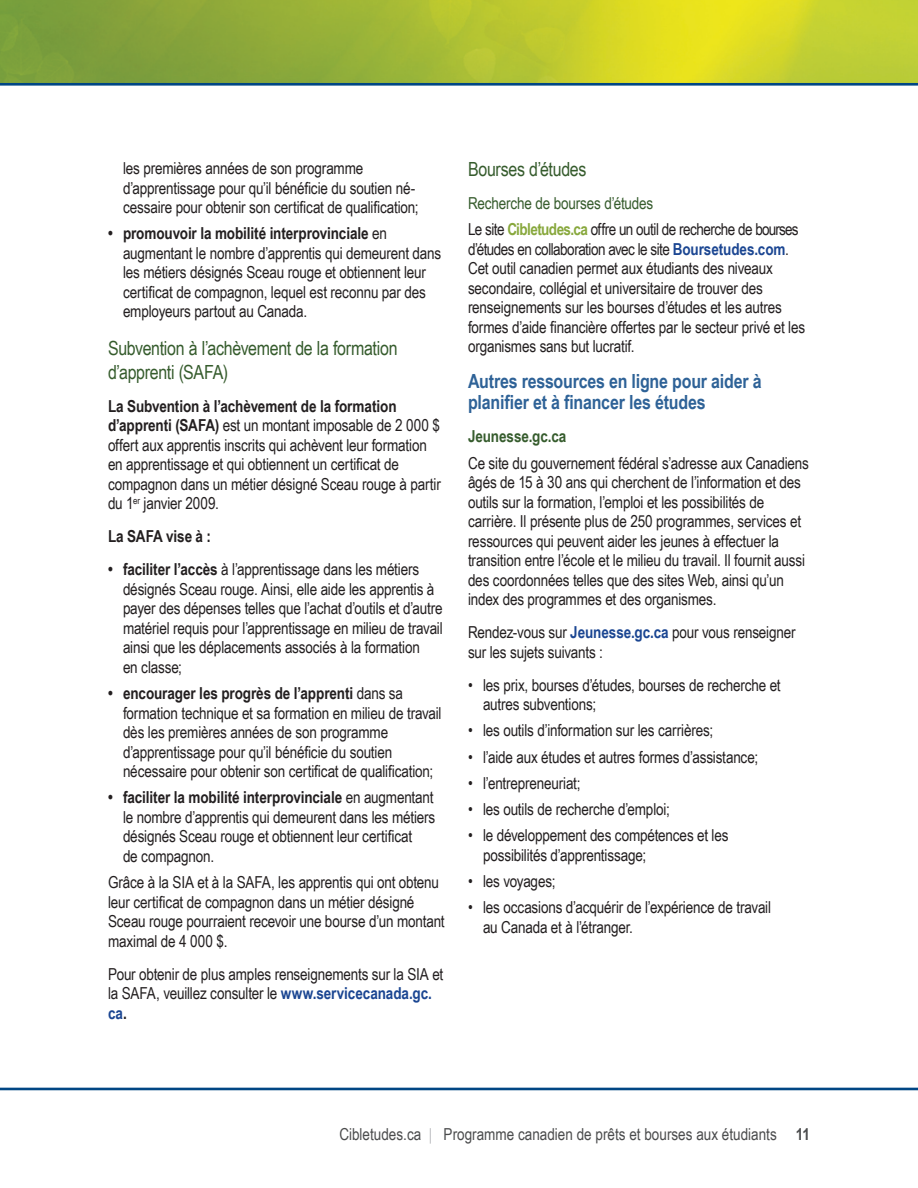
<style>
.page{position:relative;width:918px;height:1188px;background:#fff}
.page>*{position:absolute;margin:0;border:0;box-sizing:border-box;transform-origin:0 0}
.Grants_H3{font:19.5px/24px "Arial Narrow";letter-spacing:-.015em;color:#365c2d}
.H2_Blue{font:700 19.5px/21.8px "Arial Narrow";letter-spacing:-.01em;color:#2e6297}
.Bullet{font:16.5px/19.5px "Arial Narrow";letter-spacing:-.01em;color:#231f20}
.Body{font:16.5px/19.5px "Arial Narrow";letter-spacing:-.01em;color:#231f20}
.t1{font:16.5px "Arial Narrow";color:#4b4c4d}
.H2_Blue-2{font:16.5px "Arial Narrow";letter-spacing:-.01em;color:#365c2d}
.H2_Blue-3{font:700 16.5px "Arial Narrow";letter-spacing:-.005em;color:#365c2d}
.Body-2{font:700 16.5px "Arial Narrow";letter-spacing:-.01em;color:#231f20}
.s1{font-weight:700}
.s2{font-weight:700;color:#1b4692}
.s3{font-weight:700;color:#88a83d}
.s4{color:#bcbdc0}
</style>
<div class="page">
<hr style="left:0;top:1088px;width:918px;height:2px;background:#004684">
<img style="left:0;top:0;width:918px;height:83px">
<hr style="left:0;top:83px;width:918px;height:3px;background:#004684">
<p class="Bullet" style="left:123px;top:158px;width:297px">les premières années de son programme d’apprentissage pour qu’il bénéficie du soutien né&shy;cessaire pour obtenir son certificat de qualification;</p>
<p class="Bullet" style="left:123px;top:223px;width:320px;text-indent:-15px"><span class="s1">• promouvoir la mobilité interprovinciale</span> en augmentant le nombre d’apprentis qui demeurent dans les métiers désignés Sceau rouge et obtiennent leur certificat de compagnon, lequel est reconnu par des employeurs partout au Canada.</p>
<p class="Grants_H3" style="left:108px;top:335px;width:291px">Subvention à l’achèvement de la formation d’apprenti (SAFA)</p>
<p class="Body" style="left:108px;top:396px;width:334px"><span class="s1">La Subvention à l’achèvement de la formation d’apprenti (SAFA)</span> est un montant imposable de 2 000 $ offert aux apprentis inscrits qui achèvent leur formation en apprentissage et qui obtiennent un certificat de compagnon dans un métier désigné Sceau rouge à partir du 1<sup>er</sup> janvier 2009.</p>
<p class="Body-2" style="left:108px;top:524px;width:105px">La SAFA vise à :</p>
<p class="Bullet" style="left:123px;top:559px;width:321px;text-indent:-15px"><span class="s1">• faciliter l’accès</span> à l’apprentissage dans les métiers désignés Sceau rouge. Ainsi, elle aide les apprentis à payer des dépenses telles que l’achat d’outils et d’autre matériel requis pour l’apprentissage en milieu de travail ainsi que les déplacements associés à la formation<br>en classe;</p>
<p class="Bullet" style="left:123px;top:683px;width:320px;text-indent:-15px"><span class="s1">• encourager les progrès de l’apprenti</span> dans sa formation technique et sa formation en milieu de travail dès les premières années de son programme d’apprentissage pour qu’il bénéficie du soutien nécessaire pour obtenir son certificat de qualification;</p>
<p class="Bullet" style="left:123px;top:787px;width:314px;text-indent:-15px"><span class="s1">• faciliter la mobilité interprovinciale</span> en augmentant le nombre d’apprentis qui demeurent dans les métiers désignés Sceau rouge et obtiennent leur certificat<br>de compagnon.</p>
<p class="Body" style="left:108px;top:872px;width:338px">Grâce à la SIA et à la SAFA, les apprentis qui ont obtenu leur certificat de compagnon dans un métier désigné Sceau rouge pourraient recevoir une bourse d’un montant maximal de 4 000 $.</p>
<p class="Body" style="left:108px;top:963px;width:337px">Pour obtenir de plus amples renseignements sur la SIA et la SAFA, veuillez consulter le <span class="s2">www.servicecanada.gc. ca</span><span class="s1">.</span></p>
<p class="Grants_H3" style="left:468px;top:157px;width:120px">Bourses d’études</p>
<p class="H2_Blue-2" style="left:468px;top:191px;width:187px">Recherche de bourses d’études</p>
<p class="Body" style="left:468px;top:219px;width:339px">Le site <span class="s3">Cibletudes.ca</span> offre un outil de recherche de bourses d’études en collaboration avec le site <span class="s2">Boursetudes.com</span>.<br>Cet outil canadien permet aux étudiants des niveaux secondaire, collégial et universitaire de trouver des renseignements sur les bourses d’études et les autres formes d’aide financière offertes par le secteur privé et les organismes sans but lucratif.</p>
<p class="H2_Blue" style="left:468px;top:369px;width:295px">Autres ressources en ligne pour aider à planifier et à financer les études</p>
<p class="H2_Blue-3" style="left:468px;top:424px;width:100px">Jeunesse.gc.ca</p>
<p class="Body" style="left:468px;top:453px;width:342px">Ce site du gouvernement fédéral s’adresse aux Canadiens âgés de 15 à 30 ans qui cherchent de l’information et des outils sur la formation, l’emploi et les possibilités de carrière. Il présente plus de 250 programmes, services et ressources qui peuvent aider les jeunes à effectuer la transition entre l’école et le milieu du travail. Il fournit aussi des coordonnées telles que des sites Web, ainsi qu’un index des programmes et des organismes.</p>
<p class="Body" style="left:468px;top:622px;width:329px">Rendez-vous sur <span class="s2">Jeunesse.gc.ca</span> pour vous renseigner sur les sujets suivants :</p>
<p class="Bullet" style="left:483px;top:675px;width:299px;text-indent:-15px">• les prix, bourses d’études, bourses de recherche et autres subventions;</p>
<p class="Bullet" style="left:468px;top:720px;width:247px">• les outils d’information sur les carrières;</p>
<p class="Bullet" style="left:468px;top:747px;width:292px">• l’aide aux études et autres formes d’assistance;</p>
<p class="Bullet" style="left:468px;top:773px;width:114px">• l’entrepreneuriat;</p>
<p class="Bullet" style="left:468px;top:799px;width:203px">• les outils de recherche d’emploi;</p>
<p class="Bullet" style="left:483px;top:825px;width:247px;text-indent:-15px">• le développement des compétences et les possibilités d’apprentissage;</p>
<p class="Bullet" style="left:468px;top:871px;width:89px">• les voyages;</p>
<p class="Bullet" style="left:483px;top:897px;width:290px;text-indent:-15px">• les occasions d’acquérir de l’expérience de travail au Canada et à l’étranger.</p>
<p class="t1" style="left:339px;top:1123px;width:472px">Cibletudes.ca <span class="s4">|</span> Programme canadien de prêts et bourses aux étudiants <span class="s1">11</span></p>
</div>
